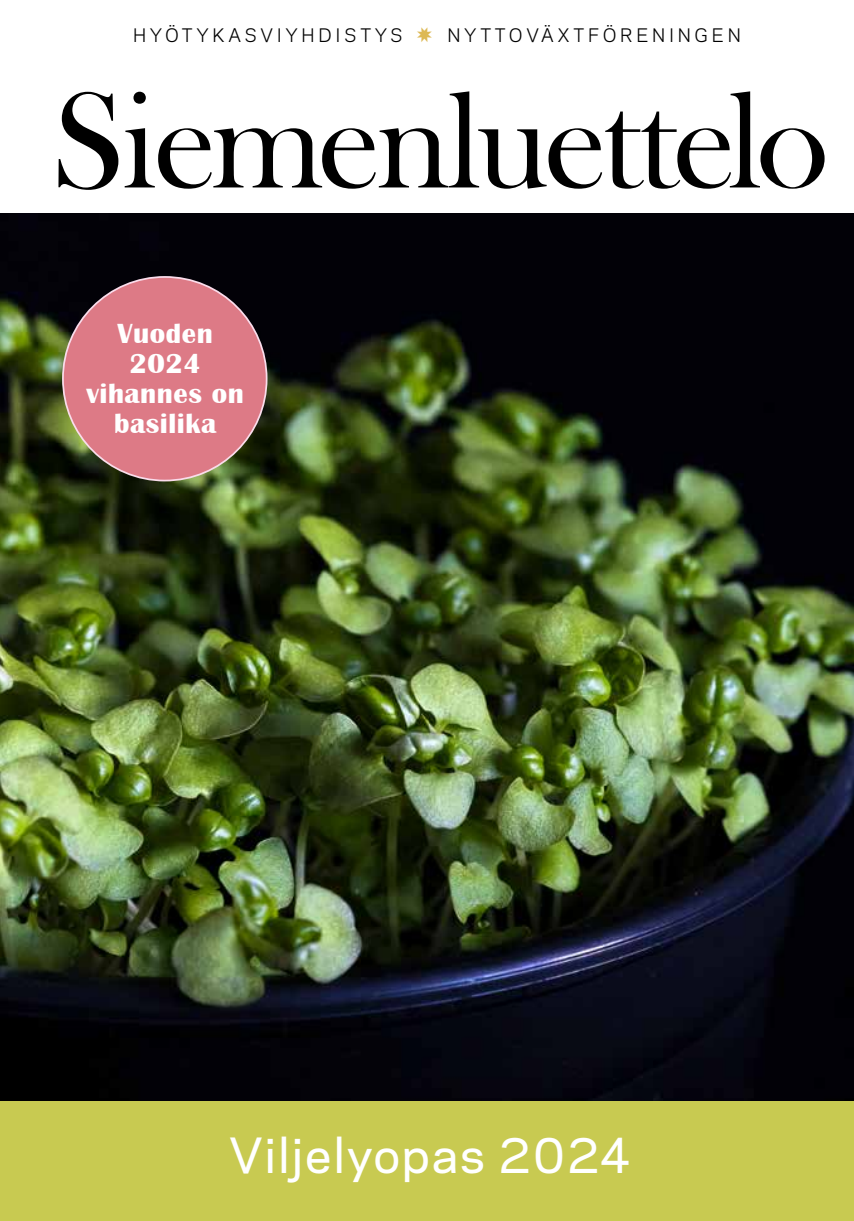
<style>
.page{position:relative;width:854px;height:1221px;background:#fff}
.page>*{position:absolute;margin:0;border:0;box-sizing:border-box;transform-origin:0 0}
.t1{font:140px "Bask Old Face";letter-spacing:-.03em;color:#000}
.t2{font:500 45.5px "Galaxie Polaris";letter-spacing:.04em;color:#fff}
.t3{font:700 28.53px/29.9px "Britannic";letter-spacing:.02em;color:#fff;text-align:center}
.t4{font:17.5px "Galaxie Polaris";letter-spacing:.21em;color:#000}
</style>
<div class="page">
<img style="left:0;top:213px;width:853px;height:888px">
<div style="left:63px;top:277px;width:203px;height:203px;background:#dd7a86;border-radius:50%"></div>
<div style="left:0;top:1101px;width:853px;height:119px;background:#c8ca51"></div>
<p class="t4" style="left:133px;top:22px;width:271px">HYÖTYKASVIYHDISTYS</p>
<p class="t4" style="left:447px;top:22px;width:295px">NYTTOVÄXTFÖRENINGEN</p>
<h1 class="t1" style="left:52px;top:64px;width:778px">Siemenluettelo</h1>
<h3 class="t3" style="left:86px;top:319px;width:159px">Vuoden<br>2024 vihannes on basilika</h3>
<h2 class="t2" style="left:229px;top:1121px;width:402px">Viljelyopas 2024</h2>
</div>
